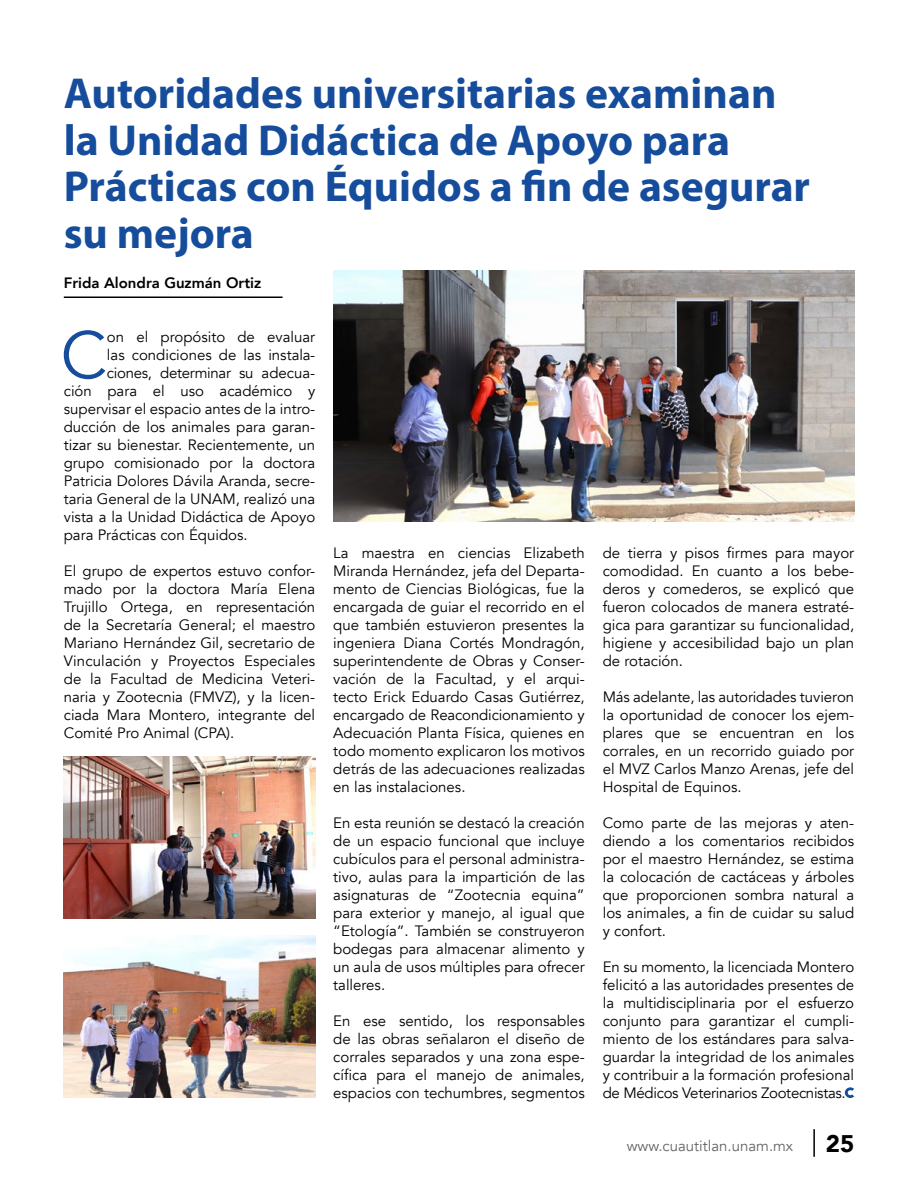
<style>
.page{position:relative;width:918px;height:1188px;background:#fff}
.page>*{position:absolute;margin:0;border:0;box-sizing:border-box;transform-origin:0 0}
.t1{font:65.85px "Avenir";color:#154d9c}
.t2{font:700 43.5px/46.5px "Myriad Pro";color:#154d9c}
.t3{font:900 24px "Avenir";color:#000}
.t4{font:15px/18px "Avenir";color:#000;text-align:justify}
.t5{font:15px "Avenir";letter-spacing:-.02em;color:#000}
.t6{font:800 15px "Avenir";color:#000}
.t7{font:15px "Avenir";color:#666}
</style>
<div class="page">
<hr style="left:64px;top:297px;width:219px;height:1px;background:#000">
<img style="left:64px;top:756px;width:251px;height:163px">
<img style="left:64px;top:935px;width:251px;height:163px">
<img style="left:333px;top:270px;width:521px;height:252px">
<svg style="left:845px;top:1087px;width:9px;height:11px"></svg>
<hr style="left:813px;top:1129px;width:2px;height:28px;background:#000">
<h2 class="t2" style="left:64px;top:69px;width:748px">Autoridades universitarias examinan la Unidad Didáctica de Apoyo para<br>Prácticas con Équidos a fin de asegurar su mejora</h2>
<p class="t6" style="left:64px;top:271px;width:199px">Frida Alondra Guzmán Ortiz</p>
<h1 class="t1" style="left:61px;top:316px;width:48px">C</h1>
<p class="t4" style="left:107px;top:328px;width:210px">on el propósito de evaluar</p>
<p class="t4" style="left:107px;top:346px;width:210px">las condiciones de las instala-</p>
<p class="t5" style="left:107px;top:364px;width:210px">ciones, determinar su adecua-</p>
<p class="t4" style="left:64px;top:382px;width:253px">ción para el uso académico y</p>
<p class="t4" style="left:64px;top:400px;width:253px">supervisar el espacio antes de la intro-</p>
<p class="t4" style="left:64px;top:418px;width:253px">ducción de los animales para garan-</p>
<p class="t4" style="left:64px;top:436px;width:253px">tizar su bienestar. Recientemente, un</p>
<p class="t4" style="left:64px;top:454px;width:253px">grupo comisionado por la doctora</p>
<p class="t4" style="left:64px;top:472px;width:253px">Patricia Dolores Dávila Aranda, secre-</p>
<p class="t4" style="left:64px;top:490px;width:253px">taria General de la UNAM, realizó una</p>
<p class="t4" style="left:64px;top:508px;width:253px">vista a la Unidad Didáctica de Apoyo</p>
<p class="t4" style="left:64px;top:526px;width:185px">para Prácticas con Équidos.</p>
<p class="t4" style="left:64px;top:562px;width:253px">El grupo de expertos estuvo confor&shy;mado por la doctora María Elena Trujillo Ortega, en representación de la Secretaría General; el maestro Mariano Hernández Gil, secretario de Vinculación y Proyectos Especiales de la Facultad de Medicina Veteri&shy;naria y Zootecnia (FMVZ), y la licen&shy;ciada Mara Montero, integrante del Comité Pro Animal (CPA).</p>
<p class="t4" style="left:333px;top:544px;width:253px">La maestra en ciencias Elizabeth Miranda Hernández, jefa del Departa&shy;mento de Ciencias Biológicas, fue la encargada de guiar el recorrido en el que también estuvieron presentes la ingeniera Diana Cortés Mondragón, superintendente de Obras y Conser&shy;vación de la Facultad, y el arqui&shy;tecto Erick Eduardo Casas Gutiérrez, encargado de Reacondicionamiento y Adecuación Planta Física, quienes en todo momento explicaron los motivos detrás de las adecuaciones realizadas en las instalaciones.</p>
<p class="t4" style="left:333px;top:814px;width:253px">En esta reunión se destacó la creación de un espacio funcional que incluye cubículos para el personal administra&shy;tivo, aulas para la impartición de las asignaturas de “Zootecnia equina” para exterior y manejo, al igual que “Etología”. También se construyeron bodegas para almacenar alimento y un aula de usos múltiples para ofrecer talleres.</p>
<p class="t4" style="left:333px;top:1012px;width:253px">En ese sentido, los responsables de las obras señalaron el diseño de corrales separados y una zona espe&shy;cífica para el manejo de animales, espacios con techumbres, segmentos</p>
<p class="t4" style="left:603px;top:544px;width:253px">de tierra y pisos firmes para mayor comodidad. En cuanto a los bebe&shy;deros y comederos, se explicó que fueron colocados de manera estraté&shy;gica para garantizar su funcionalidad, higiene y accesibilidad bajo un plan de rotación.</p>
<p class="t4" style="left:603px;top:688px;width:253px">Más adelante, las autoridades tuvieron la oportunidad de conocer los ejem&shy;plares que se encuentran en los corrales, en un recorrido guiado por el MVZ Carlos Manzo Arenas, jefe del Hospital de Equinos.</p>
<p class="t4" style="left:603px;top:814px;width:253px">Como parte de las mejoras y aten&shy;diendo a los comentarios recibidos por el maestro Hernández, se estima la colocación de cactáceas y árboles que proporcionen sombra natural a los animales, a fin de cuidar su salud y confort.</p>
<p class="t4" style="left:603px;top:958px;width:253px">En su momento, la licenciada Montero felicitó a las autoridades presentes de la multidisciplinaria por el esfuerzo conjunto para garantizar el cumpli&shy;miento de los estándares para salva&shy;guardar la integridad de los animales y contribuir a la formación profesional de Médicos Veterinarios Zootecnistas.</p>
<p class="t7" style="left:627px;top:1136px;width:168px">www.cuautitlan.unam.mx</p>
<h3 class="t3" style="left:826px;top:1123px;width:30px">25</h3>
</div>
